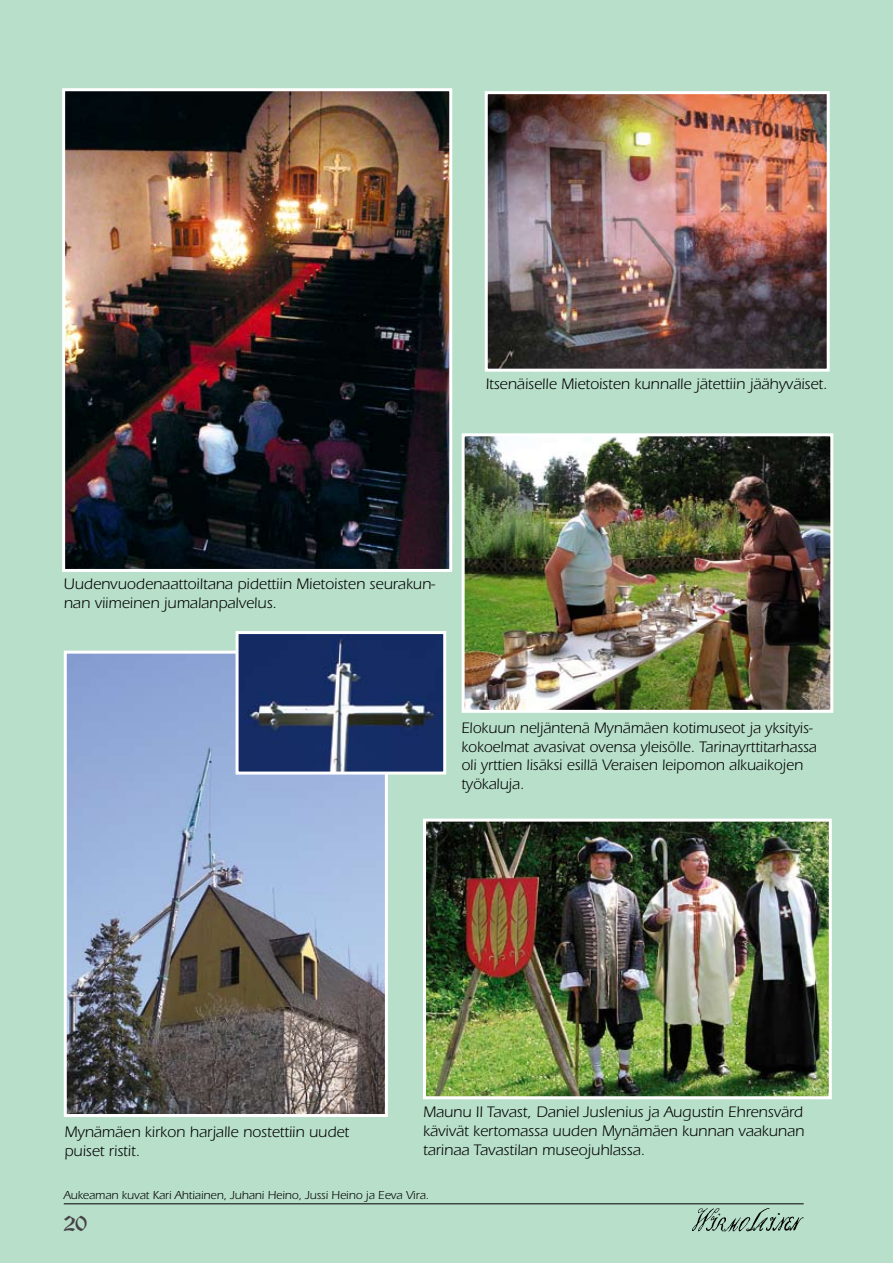
<style>
.page{position:relative;width:893px;height:1263px;background:#b8dfca}
.page>*{position:absolute;margin:0;border:0;box-sizing:border-box;transform-origin:0 0}
.t1{font:22.5px "Old English";color:#454247;scale:1.1 1}
.t2{font:15.75px/18.9px "Itc Eras";color:#000}
.t3{font:12px "Itc Eras";color:#000}
</style>
<div class="page">
<img style="left:489px;top:95px;width:337px;height:273px">
<div style="left:485px;top:91px;width:345px;height:281px;border:3px solid #fff"></div>
<hr style="left:64px;top:1203px;width:740px;height:1px;background:#000">
<img style="left:66px;top:92px;width:382px;height:476px">
<div style="left:62px;top:88px;width:390px;height:484px;border:3px solid #fff"></div>
<img style="left:427px;top:823px;width:401px;height:272px">
<div style="left:423px;top:819px;width:409px;height:280px;border:3px solid #fff"></div>
<img style="left:68px;top:655px;width:316px;height:458px">
<div style="left:64px;top:651px;width:324px;height:466px;border:3px solid #fff"></div>
<img style="left:240px;top:635px;width:202px;height:135px">
<div style="left:236px;top:631px;width:210px;height:143px;border:3px solid #fff"></div>
<img style="left:466px;top:437px;width:363px;height:272px">
<div style="left:462px;top:433px;width:371px;height:280px;border:3px solid #fff"></div>
<p class="t2" style="left:486px;top:374px;width:343px">Itsenäiselle Mietoisten kunnalle jätettiin jäähyväiset.</p>
<p class="t2" style="left:64px;top:575px;width:373px">Uudenvuodenaattoiltana pidettiin Mietoisten seurakun&shy;nan viimeinen jumalanpalvelus.</p>
<p class="t2" style="left:461px;top:718px;width:357px">Elokuun neljäntenä Mynämäen kotimuseot ja yksityis&shy;kokoelmat avasivat ovensa yleisölle. Tarinayrttitarhassa oli yrttien lisäksi esillä Veraisen leipomon alkuaikojen työkaluja.</p>
<p class="t2" style="left:64px;top:1122px;width:286px">Mynämäen kirkon harjalle nostettiin uudet puiset ristit.</p>
<p class="t2" style="left:423px;top:1103px;width:383px;text-align:justify">Maunu II Tavast, Daniel Juslenius ja Augustin Ehrensvärd kävivät kertomassa uuden Mynämäen kunnan vaakunan tarinaa Tavastilan museojuhlassa.</p>
<p class="t3" style="left:64px;top:1188px;width:367px">Aukeaman kuvat Kari Ahtiainen, Juhani Heino, Jussi Heino ja Eeva Vira.</p>
<h1 class="t1" style="left:64px;top:1210px;width:23px">20</h1>
</div>
